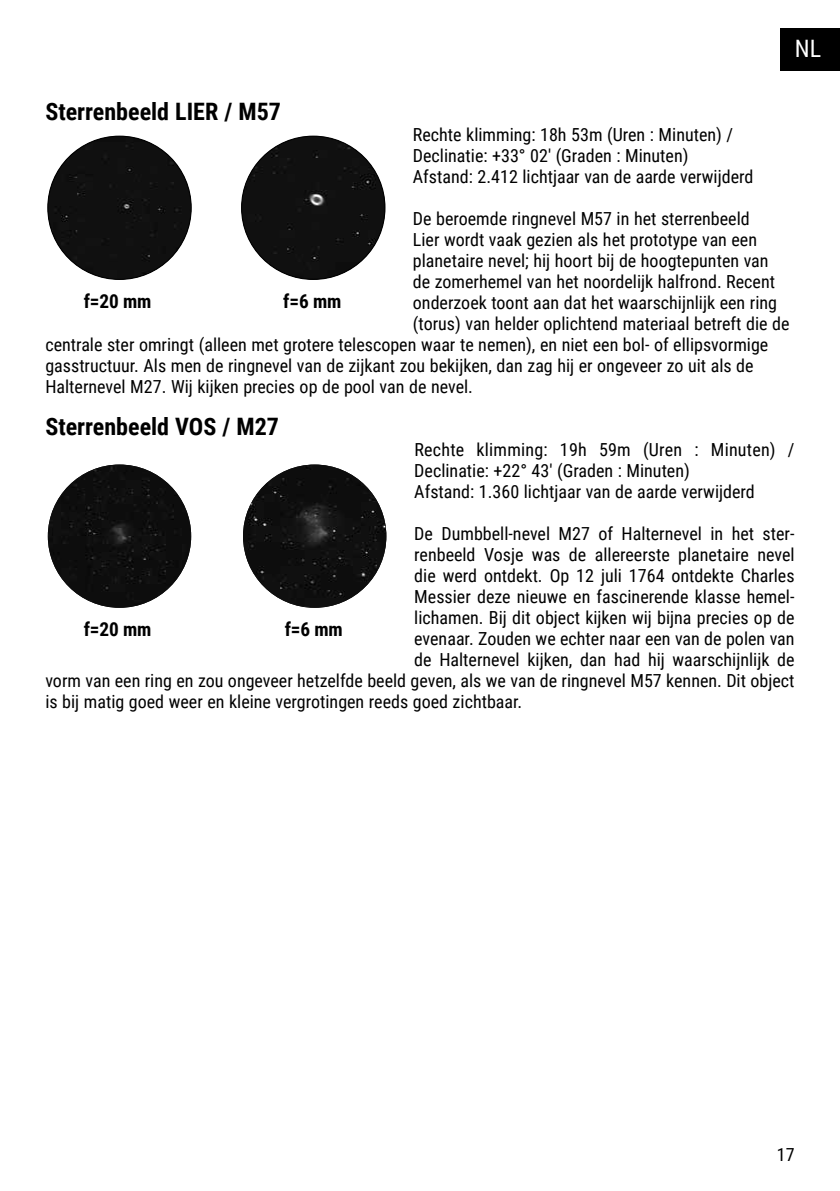
<style>
.page{position:relative;width:840px;height:1191px;background:#fff}
.page>*{position:absolute;margin:0;border:0;box-sizing:border-box;transform-origin:0 0}
.t1{font:700 24px "Roboto Condensed";color:#000}
.t2{font:24px "Roboto Condensed";color:#fff}
.t3{font:700 19.2px "Roboto Condensed";letter-spacing:-.005em;color:#000}
.t4{font:18px/21px "Roboto Condensed";color:#000}
</style>
<div class="page">
<div style="left:780px;top:28px;width:59px;height:43px;background:#000"></div>
<div style="left:48px;top:136px;width:143px;height:143px;background:#101010;border-radius:72px"></div>
<div style="left:241px;top:136px;width:144px;height:143px;background:#101010;border-radius:72px"></div>
<div style="left:48px;top:464px;width:143px;height:144px;background:#0d0d0d;border-radius:72px"></div>
<img style="left:243px;top:464px;width:143px;height:144px;border-radius:72px">
<h1 class="t1" style="left:45px;top:95px;width:237px">Sterrenbeeld LIER / M57</h1>
<h1 class="t2" style="left:794px;top:31px;width:28px">NL</h1>
<p class="t4" style="left:412px;top:123px;width:342px">Rechte klimming: 18h 53m (Uren : Minuten) /<br>Declinatie: +33° 02' (Graden : Minuten)<br>Afstand: 2.412 lichtjaar van de aarde verwijderd</p>
<p class="t4" style="left:412px;top:207px;width:338px">De beroemde ringnevel M57 in het sterrenbeeld</p>
<p class="t4" style="left:412px;top:228px;width:345px">Lier wordt vaak gezien als het prototype van een</p>
<p class="t4" style="left:412px;top:250px;width:357px">planetaire nevel; hij hoort bij de hoogtepunten van</p>
<p class="t4" style="left:412px;top:271px;width:363px">de zomerhemel van het noordelijk halfrond. Recent</p>
<p class="t4" style="left:412px;top:292px;width:365px">onderzoek toont aan dat het waarschijnlijk een ring</p>
<p class="t4" style="left:412px;top:313px;width:378px">(torus) van helder oplichtend materiaal betreft die de</p>
<p class="t4" style="left:45px;top:334px;width:724px">centrale ster omringt (alleen met grotere telescopen waar te nemen), en niet een bol- of ellipsvormige</p>
<p class="t4" style="left:45px;top:355px;width:709px">gasstructuur. Als men de ringnevel van de zijkant zou bekijken, dan zag hij er ongeveer zo uit als de</p>
<p class="t4" style="left:45px;top:376px;width:429px">Halternevel M27. Wij kijken precies op de pool van de nevel.</p>
<h1 class="t1" style="left:45px;top:410px;width:235px">Sterrenbeeld VOS / M27</h1>
<p class="t3" style="left:84px;top:288px;width:69px">f=20 mm</p>
<p class="t3" style="left:283px;top:288px;width:60px">f=6 mm</p>
<p class="t4" style="left:414px;top:438px;width:381px">Rechte klimming: 19h 59m (Uren : Minuten) /<br>Declinatie: +22° 43' (Graden : Minuten)<br>Afstand: 1.360 lichtjaar van de aarde verwijderd</p>
<p class="t4" style="left:414px;top:522px;width:381px">De Dumbbell-nevel M27 of Halternevel in het ster-</p>
<p class="t4" style="left:414px;top:543px;width:381px">renbeeld Vosje was de allereerste planetaire nevel</p>
<p class="t4" style="left:414px;top:565px;width:381px">die werd ontdekt. Op 12 juli 1764 ontdekte Charles</p>
<p class="t4" style="left:414px;top:586px;width:381px">Messier deze nieuwe en fascinerende klasse hemel-</p>
<p class="t4" style="left:414px;top:607px;width:381px">lichamen. Bij dit object kijken wij bijna precies op de</p>
<p class="t4" style="left:414px;top:628px;width:381px">evenaar. Zouden we echter naar een van de polen van</p>
<p class="t4" style="left:414px;top:649px;width:381px">de Halternevel kijken, dan had hij waarschijnlijk de</p>
<p class="t4" style="left:45px;top:670px;width:750px">vorm van een ring en zou ongeveer hetzelfde beeld geven, als we van de ringnevel M57 kennen. Dit object</p>
<p class="t4" style="left:45px;top:691px;width:478px">is bij matig goed weer en kleine vergrotingen reeds goed zichtbaar.</p>
<p class="t3" style="left:84px;top:615px;width:69px">f=20 mm</p>
<p class="t3" style="left:284px;top:615px;width:60px">f=6 mm</p>
<p class="t4" style="left:776px;top:1143px;width:19px">17</p>
</div>
